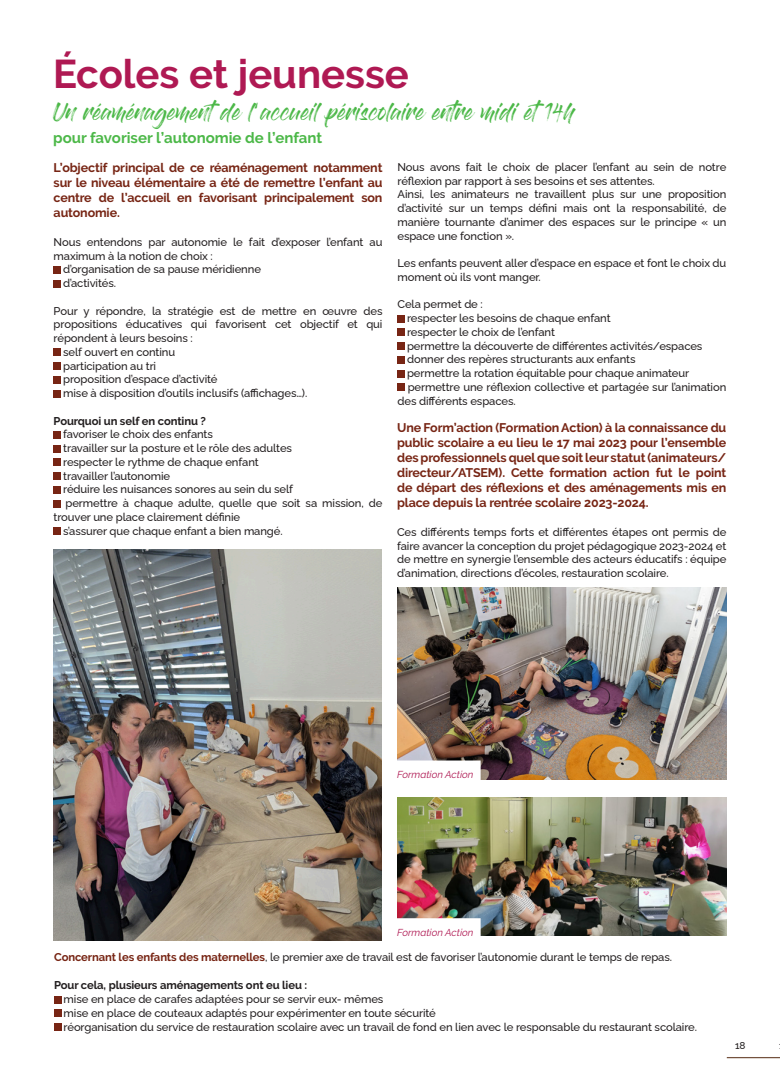
<style>
.page{position:relative;width:780px;height:1088px;background:#fff}
.page>*{position:absolute;margin:0;border:0;box-sizing:border-box;transform-origin:0 0}
.t1{font:700 40px "Raleway";color:#af1953}
.t2{font:17.5px "Gloss And Bloom";letter-spacing:-.01em;color:#4cb848}
.t3{font:700 15px "Raleway";color:#4cb848}
.t4{font:700 12.5px/15px "Raleway";letter-spacing:-.01em;color:#772514;text-align:justify}
.t5{font:500 11.25px/13.8px "Raleway";letter-spacing:-.01em;color:#231f20}
.t6{font:700 11.25px "Raleway";letter-spacing:-.01em;color:#231f20}
.t7{font:italic 10px "Raleway";color:#af1953}
.t8{font:500 10px "Raleway";color:#231f20}
.s1{font-weight:700;color:#772514}
</style>
<div class="page">
<div style="left:54px;top:266px;width:7px;height:7px;background:#772514"></div>
<div style="left:54px;top:280px;width:7px;height:7px;background:#772514"></div>
<div style="left:54px;top:349px;width:7px;height:7px;background:#772514"></div>
<div style="left:54px;top:362px;width:7px;height:8px;background:#772514"></div>
<div style="left:54px;top:376px;width:7px;height:7px;background:#772514"></div>
<div style="left:54px;top:390px;width:7px;height:7px;background:#772514"></div>
<div style="left:54px;top:431px;width:7px;height:7px;background:#772514"></div>
<div style="left:54px;top:445px;width:7px;height:7px;background:#772514"></div>
<div style="left:54px;top:459px;width:7px;height:7px;background:#772514"></div>
<div style="left:54px;top:472px;width:7px;height:8px;background:#772514"></div>
<div style="left:54px;top:486px;width:7px;height:7px;background:#772514"></div>
<div style="left:54px;top:500px;width:7px;height:7px;background:#772514"></div>
<div style="left:54px;top:527px;width:7px;height:8px;background:#772514"></div>
<div style="left:397px;top:315px;width:7px;height:7px;background:#772514"></div>
<div style="left:397px;top:329px;width:7px;height:7px;background:#772514"></div>
<div style="left:397px;top:343px;width:7px;height:7px;background:#772514"></div>
<div style="left:397px;top:356px;width:7px;height:7px;background:#772514"></div>
<div style="left:397px;top:370px;width:7px;height:7px;background:#772514"></div>
<div style="left:397px;top:384px;width:7px;height:7px;background:#772514"></div>
<div style="left:54px;top:996px;width:7px;height:7px;background:#772514"></div>
<div style="left:54px;top:1010px;width:7px;height:7px;background:#772514"></div>
<div style="left:54px;top:1023px;width:7px;height:7px;background:#772514"></div>
<img style="left:53px;top:549px;width:328px;height:391px">
<img style="left:398px;top:587px;width:328px;height:193px">
<img style="left:398px;top:798px;width:328px;height:137px">
<div style="left:393px;top:760px;width:87px;height:25px;background:#fff"></div>
<div style="left:393px;top:918px;width:87px;height:25px;background:#fff"></div>
<hr style="left:726px;top:1057px;width:54px;height:1px;background:#74523e">
<h1 class="t1" style="left:53px;top:51px;width:357px">Écoles et jeunesse</h1>
<h2 class="t2" style="left:53px;top:104px;width:523px">Un réaménagementde l’accueil périscolaire entre midi et14h</h2>
<h3 class="t3" style="left:53px;top:129px;width:270px">pour favoriser l’autonomie de l’enfant</h3>
<p class="t4" style="left:54px;top:160px;width:330px">L’objectif principal de ce réaménagement notamment sur le niveau élémentaire a été de remettre l’enfant au centre de l’accueil en favorisant principalement son autonomie.</p>
<p class="t5" style="left:54px;top:234px;width:330px">Nous entendons par autonomie le fait d’exposer l’enfant au</p>
<p class="t5" style="left:54px;top:247px;width:161px">maximum à la notion de choix :</p>
<p class="t5" style="left:63px;top:261px;width:199px">d’organisation de sa pause méridienne</p>
<p class="t5" style="left:63px;top:275px;width:54px">d’activités.</p>
<p class="t5" style="left:54px;top:302px;width:330px">Pour y répondre, la stratégie est de mettre en œuvre des</p>
<p class="t5" style="left:54px;top:316px;width:330px">propositions éducatives qui favorisent cet objectif et qui</p>
<p class="t5" style="left:54px;top:330px;width:141px">répondent à leurs besoins :</p>
<p class="t5" style="left:63px;top:344px;width:113px">self ouvert en continu</p>
<p class="t5" style="left:63px;top:357px;width:94px">participation au tri</p>
<p class="t5" style="left:63px;top:371px;width:156px">proposition d’espace d’activité</p>
<p class="t5" style="left:63px;top:385px;width:245px">mise à disposition d’outils inclusifs (affichages…).</p>
<p class="t6" style="left:54px;top:414px;width:154px">Pourquoi un self en continu ?</p>
<p class="t5" style="left:63px;top:426px;width:151px">favoriser le choix des enfants</p>
<p class="t5" style="left:63px;top:440px;width:230px">travailler sur la posture et le rôle des adultes</p>
<p class="t5" style="left:63px;top:454px;width:197px">respecter le rythme de chaque enfant</p>
<p class="t5" style="left:63px;top:467px;width:108px">travailler l’autonomie</p>
<p class="t5" style="left:63px;top:481px;width:231px">réduire les nuisances sonores au sein du self</p>
<p class="t5" style="left:65px;top:495px;width:318px">permettre à chaque adulte, quelle que soit sa mission, de</p>
<p class="t5" style="left:54px;top:509px;width:188px">trouver une place clairement définie</p>
<p class="t5" style="left:63px;top:522px;width:221px">s’assurer que chaque enfant a bien mangé.</p>
<p class="t5" style="left:397px;top:159px;width:330px">Nous avons fait le choix de placer l’enfant au sein de notre réflexion par rapport à ses besoins et ses attentes.<br>Ainsi, les animateurs ne travaillent plus sur une proposition d’activité sur un temps défini mais ont la responsabilité, de manière tournante d’animer des espaces sur le principe « un espace une fonction ».</p>
<p class="t5" style="left:397px;top:255px;width:330px">Les enfants peuvent aller d’espace en espace et font le choix du moment où ils vont manger.</p>
<p class="t5" style="left:397px;top:296px;width:87px">Cela permet de :</p>
<p class="t5" style="left:407px;top:310px;width:205px">respecter les besoins de chaque enfant</p>
<p class="t5" style="left:407px;top:324px;width:149px">respecter le choix de l’enfant</p>
<p class="t5" style="left:407px;top:338px;width:297px">permettre la découverte de différentes activités/espaces</p>
<p class="t5" style="left:407px;top:351px;width:230px">donner des repères structurants aux enfants</p>
<p class="t5" style="left:407px;top:365px;width:283px">permettre la rotation équitable pour chaque animateur</p>
<p class="t5" style="left:407px;top:379px;width:320px">permettre une réflexion collective et partagée sur l’animation</p>
<p class="t5" style="left:397px;top:393px;width:120px">des différents espaces.</p>
<p class="t4" style="left:397px;top:420px;width:331px">Une Form’action (Formation Action) à la connaissance du public scolaire a eu lieu le 17 mai 2023 pour l’ensemble des professionnels quel que soit leur statut (animateurs/ directeur/ATSEM). Cette formation action fut le point de départ des réflexions et des aménagements mis en place depuis la rentrée scolaire 2023-2024.</p>
<p class="t5" style="left:397px;top:524px;width:331px;text-align:justify">Ces différents temps forts et différentes étapes ont permis de faire avancer la conception du projet pédagogique 2023-2024 et de mettre en synergie l’ensemble des acteurs éducatifs : équipe d’animation, directions d’écoles, restauration scolaire.</p>
<p class="t7" style="left:397px;top:769px;width:78px">Formation Action</p>
<p class="t7" style="left:397px;top:927px;width:78px">Formation Action</p>
<p class="t5" style="left:54px;top:948px;width:619px"><span class="s1">Concernant les enfants des maternelles</span>, le premier axe de travail est de favoriser l’autonomie durant le temps de repas.</p>
<p class="t6" style="left:54px;top:979px;width:255px">Pour cela, plusieurs aménagements ont eu lieu :</p>
<p class="t5" style="left:64px;top:991px;width:635px">mise en place de carafes adaptées pour se servir eux- mêmes<br>mise en place de couteaux adaptés pour expérimenter en toute sécurité<br>réorganisation du service de restauration scolaire avec un travail de fond en lien avec le responsable du restaurant scolaire.</p>
<p class="t8" style="left:735px;top:1037px;width:12px">18</p>
</div>
